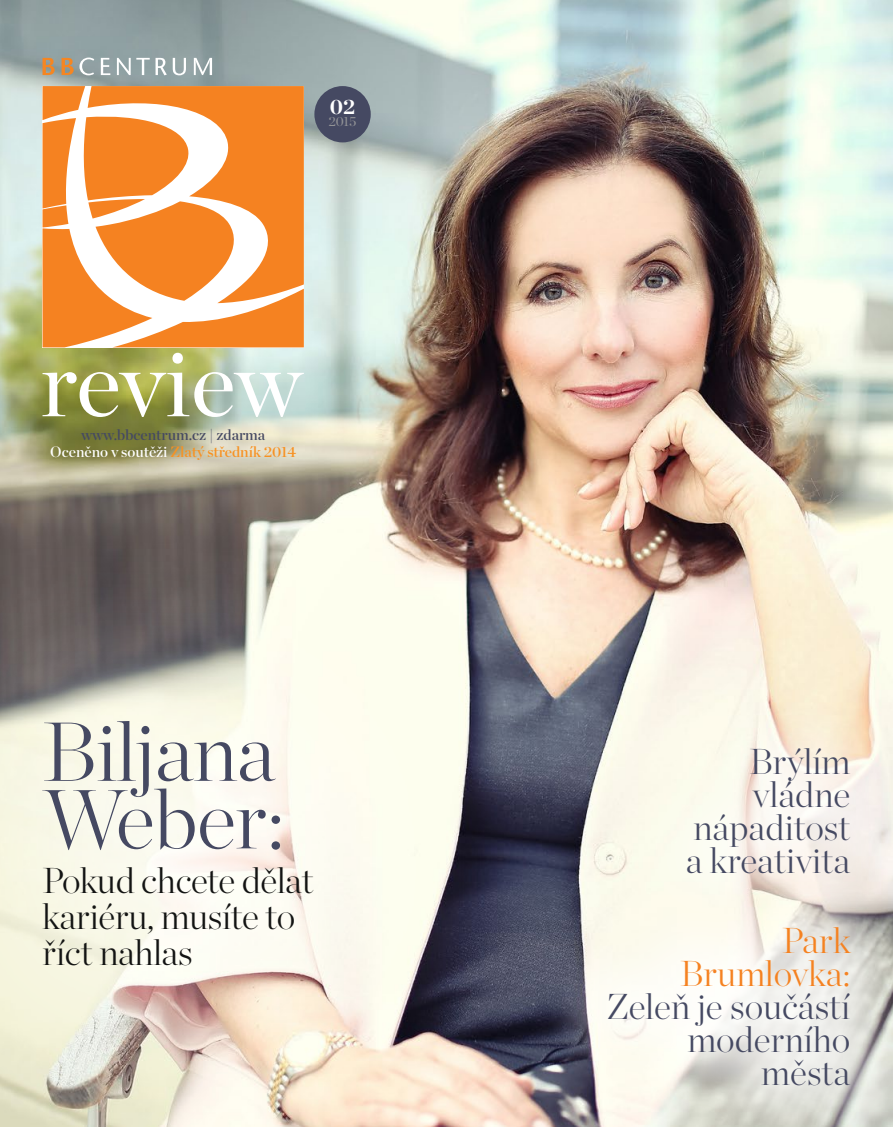
<style>
.page{position:relative;width:893px;height:1127px;background:#fff}
.page>*{position:absolute;margin:0;border:0;box-sizing:border-box;transform-origin:0 0}
.t1{font:200 83.4px/67.5px "Chronicle Display";letter-spacing:-.01em;color:#454962}
.t2{font:200 36px/33px "Chronicle Display";color:#454962;text-align:right}
.t3{font:200 36px "Chronicle Display";letter-spacing:-.01em;color:#131413}
.t4{font:200 36px "Chronicle Display";color:#f58221}
.t5{font:700 21px "Chronicle Display";color:#fff}
.t6{font:15px "Chronicle Display Semi";color:#f79223}
.t7{font:15px "Chronicle Display Semi";color:#454962}
.t8{font:13.5px "Chronicle Display";color:#919295}
.s1{color:#fff}
</style>
<div class="page">
<img style="left:0;top:0;width:893px;height:1127px">
<div style="left:314px;top:86px;width:57px;height:56px;background:#454962;border-radius:50%"></div>
<svg style="left:43px;top:353px;width:261px;height:64px"></svg>
<svg style="left:43px;top:86px;width:261px;height:261px;fill:#f58221"></svg>
<svg style="left:43px;top:58px;width:12px;height:17px"></svg>
<svg style="left:62px;top:58px;width:32px;height:17px"></svg>
<svg style="left:101px;top:58px;width:9px;height:17px"></svg>
<svg style="left:117px;top:58px;width:33px;height:17px"></svg>
<svg style="left:156px;top:58px;width:11px;height:17px"></svg>
<svg style="left:173px;top:58px;width:13px;height:17px"></svg>
<svg style="left:194px;top:58px;width:18px;height:17px"></svg>
<div style="left:629px;top:688px;width:264px;height:247px;background:#fff;opacity:.75"></div>
<div style="left:0;top:527px;width:500px;height:600px;background:#fff;opacity:.75"></div>
<div style="left:543px;top:862px;width:350px;height:265px;background:#fff;opacity:.75"></div>
<p class="t5" style="left:330px;top:89px;width:27px">02</p>
<p class="t8" style="left:329px;top:111px;width:29px">2015</p>
<p class="t7" style="left:81px;top:423px;width:186px">www.bbcentrum.cz | zdarma</p>
<p class="t6" style="left:50px;top:440px;width:247px"><span class="s1">Oceněno v soutěži</span> Zlatý středník 2014</p>
<p class="t1" style="left:43px;top:711px;width:244px">Biljana<br>Weber:</p>
<p class="t3" style="left:43px;top:853px;width:273px">Pokud chcete dělat</p>
<p class="t3" style="left:43px;top:889px;width:254px">kariéru, musíte to</p>
<p class="t3" style="left:43px;top:925px;width:152px">říct nahlas</p>
<p class="t2" style="left:749px;top:742px;width:103px">Brýlím</p>
<p class="t2" style="left:753px;top:775px;width:99px">vládne</p>
<p class="t2" style="left:693px;top:808px;width:159px">nápaditost</p>
<p class="t2" style="left:686px;top:841px;width:166px">a kreativita</p>
<p class="t4" style="left:782px;top:913px;width:70px">Park</p>
<p class="t4" style="left:680px;top:946px;width:172px">Brumlovka:</p>
<p class="t2" style="left:607px;top:987px;width:245px">Zeleň je součástí moderního města</p>
</div>
